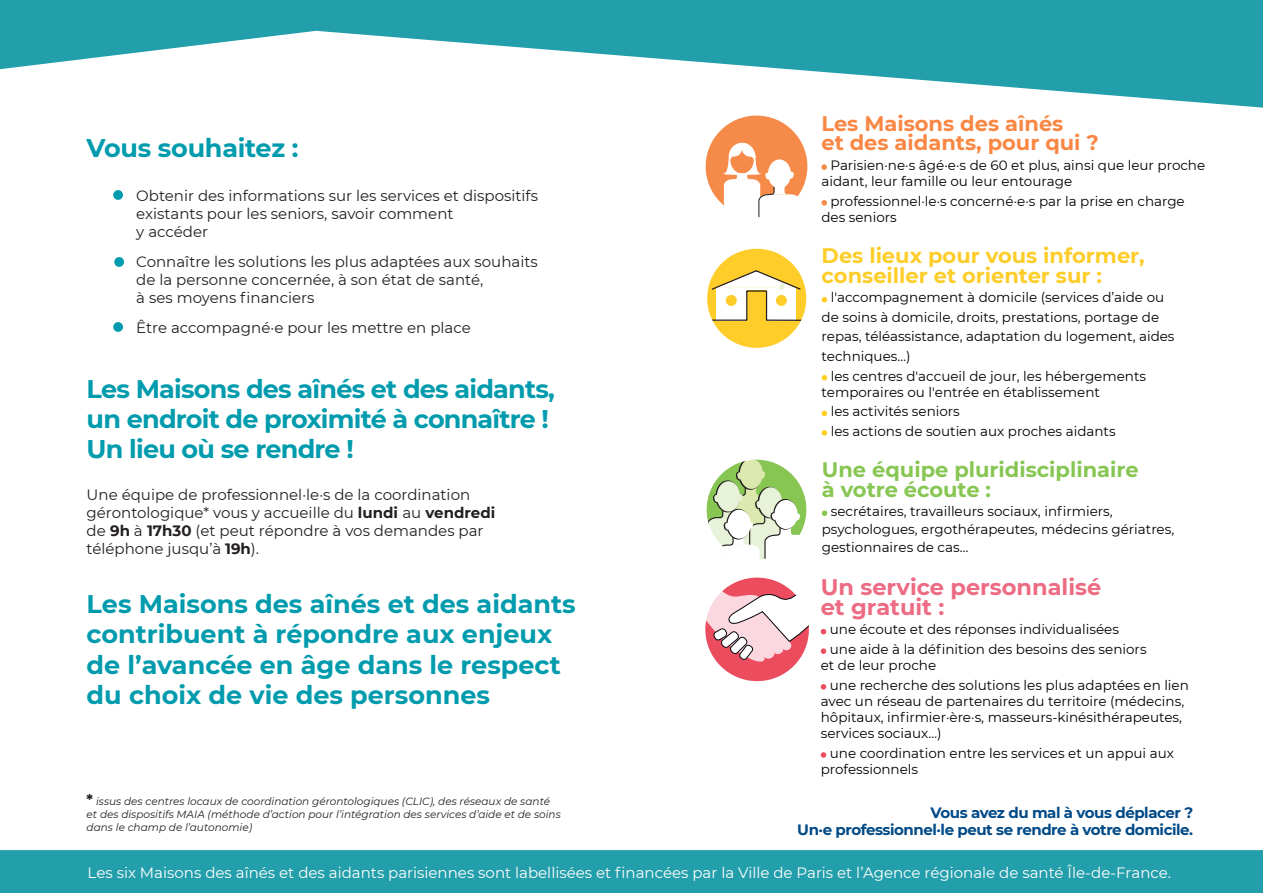
<style>
.page{position:relative;width:1263px;height:893px;background:#239eab}
.page>*{position:absolute;margin:0;border:0;box-sizing:border-box;transform-origin:0 0}
.t1{font:700 25.5px/30.6px "Montserrat";letter-spacing:-.005em;color:#009bad}
.t2{font:700 25.5px "Montserrat";letter-spacing:-.03em;color:#009bad}
.t3{font:700 22.5px "Montserrat";color:#ed6b83}
.t4{font:700 21px/19.5px "Montserrat";color:#fecd29}
.t5{font:700 21px "Montserrat";color:#87c653}
.t6{font:700 21px "Montserrat";color:#f98743}
.t7{font:15px/18px "Montserrat";color:#231f20}
.t8{font:15px "Montserrat";color:#fff}
.t9{font:700 15px "Montserrat";letter-spacing:-.03em;color:#004a87}
.t10{font:13.5px/16.2px "Montserrat";color:#000}
.t11{font:italic 10.5px "Montserrat";color:#231f20}
.s1{font-weight:700}
.s2{font-weight:700;font-style:normal;font-size:15px}
</style>
<div class="page">
<div style="left:0;top:31px;width:1263px;height:819px;background:#fff"></div>
<div style="left:113px;top:190px;width:10px;height:10px;background:#009bad;border-radius:50%"></div>
<div style="left:113px;top:322px;width:10px;height:10px;background:#009bad;border-radius:50%"></div>
<div style="left:114px;top:257px;width:10px;height:10px;background:#009bad;border-radius:50%"></div>
<svg style="left:821px;top:164px;width:6px;height:6px"></svg>
<svg style="left:821px;top:200px;width:6px;height:6px"></svg>
<svg style="left:822px;top:297px;width:5px;height:5px"></svg>
<svg style="left:822px;top:375px;width:5px;height:5px"></svg>
<svg style="left:822px;top:411px;width:5px;height:5px"></svg>
<svg style="left:822px;top:430px;width:5px;height:6px"></svg>
<svg style="left:703px;top:244px;width:107px;height:108px;background:#fed754"></svg>
<div style="left:747px;top:291px;width:19px;height:30px;background:#fecd29"></div>
<hr style="left:707px;top:320px;width:40px;height:1px;background:#231f20">
<hr style="left:766px;top:320px;width:41px;height:1px;background:#231f20">
<div style="left:700px;top:241px;width:114px;height:114px;border:7px solid #fff;border-radius:50%"></div>
<svg style="left:821px;top:629px;width:5px;height:5px"></svg>
<svg style="left:821px;top:648px;width:5px;height:6px"></svg>
<svg style="left:821px;top:684px;width:5px;height:6px"></svg>
<svg style="left:821px;top:752px;width:5px;height:6px"></svg>
<div style="left:704px;top:576px;width:106px;height:107px;background:#eb4d5f;border-radius:50%"></div>
<div style="left:701px;top:573px;width:112px;height:113px;border:5px solid #fff;border-radius:50%"></div>
<svg style="left:703px;top:589px;width:110px;height:77px"></svg>
<svg style="left:710px;top:269px;width:92px;height:51px;background:#f2dd97"></svg>
<svg style="left:822px;top:510px;width:5px;height:6px"></svg>
<svg style="left:703px;top:456px;width:107px;height:107px"></svg>
<div style="left:738px;top:458px;width:24px;height:32px;border:3px solid #231f20;border-radius:50%"></div>
<div style="left:740px;top:458px;width:23px;height:31px;background:#dce9ae;border-radius:50%"></div>
<div style="left:699px;top:453px;width:114px;height:114px;border:7px solid #fff;border-radius:50%"></div>
<svg style="left:706px;top:469px;width:100px;height:100px;background:#d6e5c5"></svg>
<svg style="left:702px;top:113px;width:108px;height:107px;background:#f79a62"></svg>
<svg style="left:724px;top:142px;width:76px;height:94px;background:#fad6c0"></svg>
<div style="left:699px;top:109px;width:114px;height:114px;border:6px solid #fff;border-radius:50%"></div>
<p class="t1" style="left:87px;top:132px;width:213px">Vous souhaitez :</p>
<p class="t7" style="left:136px;top:186px;width:403px">Obtenir des informations sur les services et dispositifs existants pour les seniors, savoir comment</p>
<p class="t7" style="left:136px;top:222px;width:73px">y accéder</p>
<p class="t7" style="left:136px;top:252px;width:403px">Connaître les solutions les plus adaptées aux souhaits de la personne concernée, à son état de santé,<br>à ses moyens financiers</p>
<p class="t7" style="left:136px;top:318px;width:336px">Être accompagné·e pour les mettre en place</p>
<p class="t2" style="left:87px;top:370px;width:470px">Les Maisons des aînés et des aidants,</p>
<p class="t2" style="left:87px;top:400px;width:464px">un endroit de proximité à connaître !</p>
<p class="t2" style="left:87px;top:430px;width:269px">Un lieu où se rendre !</p>
<p class="t7" style="left:87px;top:485px;width:410px">Une équipe de professionnel·le·s de la coordination gérontologique* vous y accueille du <span class="s1">lundi</span> au <span class="s1">vendredi</span></p>
<p class="t7" style="left:87px;top:521px;width:398px">de <span class="s1">9h</span> à <span class="s1">17h30</span> (et peut répondre à vos demandes par téléphone jusqu’à <span class="s1">19h</span>).</p>
<p class="t1" style="left:87px;top:587px;width:490px">Les Maisons des aînés et des aidants contribuent à répondre aux enjeux</p>
<p class="t1" style="left:87px;top:648px;width:476px">de l’avancée en âge dans le respect du choix de vie des personnes</p>
<p class="t6" style="left:821px;top:108px;width:243px">Les Maisons des aînés</p>
<p class="t6" style="left:821px;top:128px;width:279px">et des aidants, pour qui ?</p>
<p class="t10" style="left:821px;top:157px;width:385px;text-indent:9px">Parisien·ne·s âgé·e·s de 60 et plus, ainsi que leur proche aidant, leur famille ou leur entourage</p>
<p class="t10" style="left:821px;top:192px;width:365px;text-indent:9px">professionnel·le·s concerné·e·s par la prise en charge des seniors</p>
<p class="t4" style="left:822px;top:245px;width:324px">Des lieux pour vous informer, conseiller et orienter sur :</p>
<p class="t10" style="left:822px;top:287px;width:354px;line-height:19.5px;text-indent:9px">l'accompagnement à domicile (services d’aide ou de soins à domicile, droits, prestations, portage de repas, téléassistance, adaptation du logement, aides techniques…)</p>
<p class="t10" style="left:822px;top:367px;width:326px;text-indent:9px">les centres d'accueil de jour, les hébergements temporaires ou l'entrée en établissement</p>
<p class="t10" style="left:831px;top:403px;width:131px">les activités seniors</p>
<p class="t10" style="left:831px;top:422px;width:286px">les actions de soutien aux proches aidants</p>
<p class="t5" style="left:822px;top:454px;width:318px">Une équipe pluridisciplinaire</p>
<p class="t5" style="left:822px;top:474px;width:171px">à votre écoute :</p>
<p class="t10" style="left:822px;top:502px;width:354px;line-height:18px;text-indent:9px">secrétaires, travailleurs sociaux, infirmiers, psychologues, ergothérapeutes, médecins gériatres, gestionnaires de cas…</p>
<p class="t3" style="left:821px;top:571px;width:282px">Un service personnalisé</p>
<p class="t3" style="left:821px;top:591px;width:125px">et gratuit :</p>
<p class="t10" style="left:830px;top:621px;width:291px">une écoute et des réponses individualisées</p>
<p class="t10" style="left:830px;top:640px;width:318px">une aide à la définition des besoins des seniors</p>
<p class="t10" style="left:821px;top:657px;width:117px">et de leur proche</p>
<p class="t10" style="left:821px;top:676px;width:370px;text-indent:9px">une recherche des solutions les plus adaptées en lien avec un réseau de partenaires du territoire (médecins, hôpitaux, infirmier·ère·s, masseurs-kinésithérapeutes, services sociaux…)</p>
<p class="t10" style="left:821px;top:744px;width:355px;text-indent:9px">une coordination entre les services et un appui aux professionnels</p>
<p class="t11" style="left:87px;top:794px;width:465px"><span class="s2">*</span> issus des centres locaux de coordination gérontologiques (CLIC), des réseaux de santé</p>
<p class="t11" style="left:87px;top:807px;width:476px">et des dispositifs MAIA (méthode d’action pour l’intégration des services d’aide et de soins</p>
<p class="t11" style="left:87px;top:820px;width:167px">dans le champ de l’autonomie)</p>
<p class="t8" style="left:88px;top:863px;width:1085px">Les six Maisons des aînés et des aidants parisiennes sont labellisées et financées par la Ville de Paris et l’Agence régionale de santé Île-de-France.</p>
<p class="t9" style="left:930px;top:802px;width:264px">Vous avez du mal à vous déplacer ?</p>
<p class="t9" style="left:797px;top:819px;width:397px">Un·e professionnel·le peut se rendre à votre domicile.</p>
</div>
